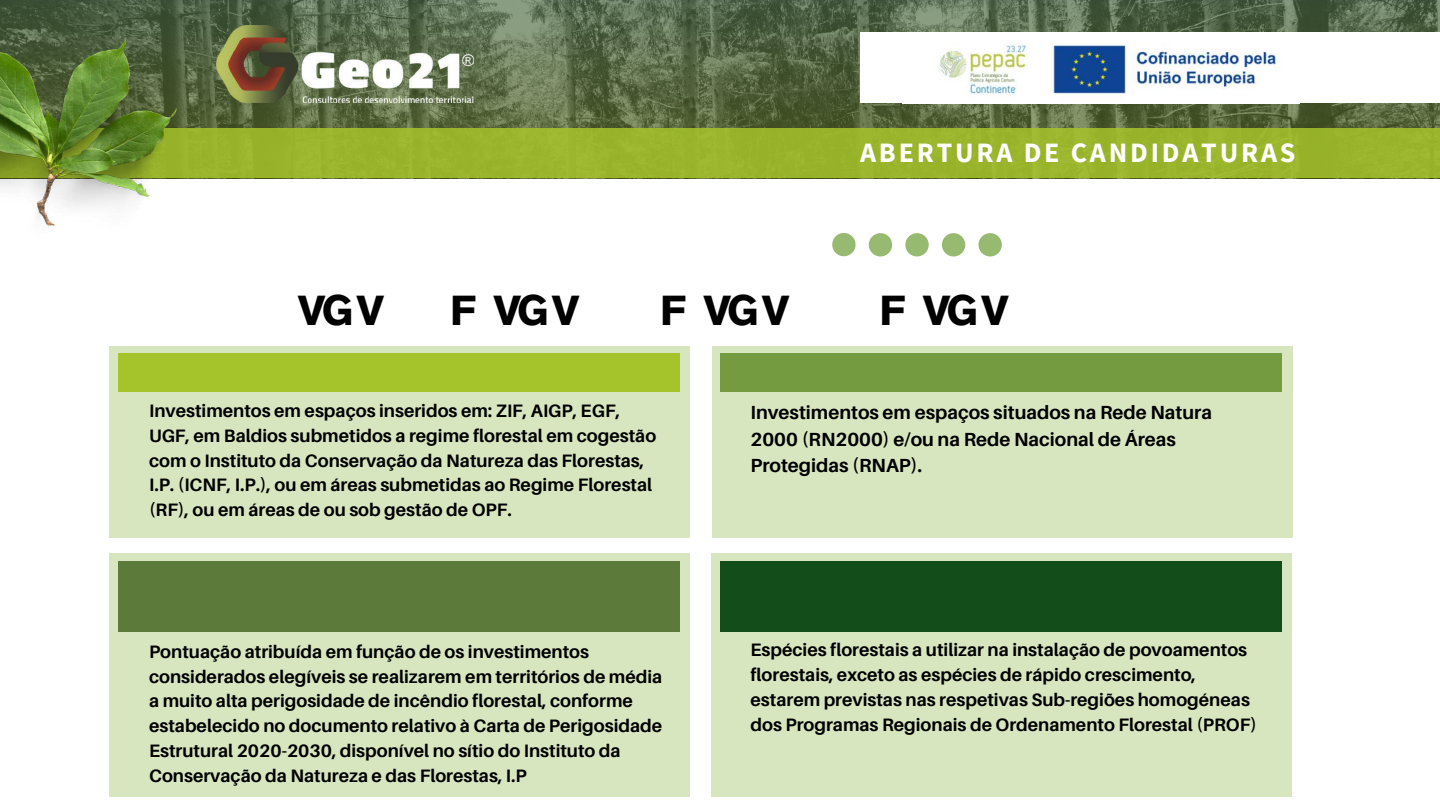
<style>
.page{position:relative;width:1440px;height:810px;background:#fff}
.page>*{position:absolute;margin:0;border:0;box-sizing:border-box;transform-origin:0 0}
.t1{font:700 41.7px "Akzidenz Grotesk Pro";color:#000}
.t2{font:700 28px "Source Sans Pro";letter-spacing:.1em;color:#fff}
.t3{font:700 19px/26.2px "Aileron";color:#000}
.t4{font:700 18px/24.8px "Aileron";color:#000}
</style>
<div class="page">
<svg style="left:832px;top:233px;width:24px;height:23px"></svg>
<svg style="left:869px;top:233px;width:23px;height:23px"></svg>
<svg style="left:905px;top:233px;width:24px;height:23px"></svg>
<svg style="left:942px;top:233px;width:23px;height:23px"></svg>
<svg style="left:979px;top:233px;width:23px;height:23px"></svg>
<div style="left:109px;top:346px;width:581px;height:191px;background:#d8e6c0"></div>
<div style="left:109px;top:553px;width:580px;height:244px;background:#d8e6c0"></div>
<div style="left:118px;top:354px;width:562px;height:38px;background:#a5c32a"></div>
<div style="left:118px;top:562px;width:562px;height:70px;background:#5c7b3a"></div>
<div style="left:712px;top:346px;width:580px;height:191px;background:#d8e6c0"></div>
<div style="left:712px;top:553px;width:580px;height:244px;background:#d8e6c0"></div>
<div style="left:720px;top:354px;width:562px;height:38px;background:#749b40"></div>
<div style="left:720px;top:562px;width:562px;height:70px;background:#134e1a"></div>
<svg style="left:0;top:0;width:1440px;height:129px"></svg>
<div style="left:0;top:129px;width:1440px;height:49px;background:#99b52b"></div>
<img style="left:216px;top:25px;width:258px;height:78px">
<div style="left:860px;top:32px;width:580px;height:70px;background:#fff"></div>
<img style="left:902px;top:43px;width:398px;height:60px">
<img style="left:0;top:37px;width:177px;height:189px">
<h2 class="t2" style="left:860px;top:135px;width:437px">ABERTURA DE CANDIDATURAS</h2>
<h1 class="t1" style="left:298px;top:294px;width:83px">0, 0</h1>
<h1 class="t1" style="left:450px;top:294px;width:126px">+0, 0</h1>
<h1 class="t1" style="left:660px;top:294px;width:126px">+0, 0</h1>
<h1 class="t1" style="left:880px;top:294px;width:126px">+0, 0</h1>
<p class="t4" style="left:149px;top:398px;width:509px">Investimentos em espaços inseridos em: ZIF, AIGP, EGF, UGF, em Baldios submetidos a regime florestal em cogestão com o Instituto da Conservação da Natureza das Florestas, I.P. (ICNF, I.P.), ou em áreas submetidas ao Regime Florestal (RF), ou em áreas de ou sob gestão de OPF.</p>
<p class="t3" style="left:751px;top:399px;width:463px">Investimentos em espaços situados na Rede Natura<br>2000 (RN2000) e/ou na Rede Nacional de Áreas<br>Protegidas (RNAP).</p>
<p class="t4" style="left:149px;top:639px;width:515px">Pontuação atribuída em função de os investimentos considerados elegíveis se realizarem em territórios de média a muito alta perigosidade de incêndio florestal, conforme estabelecido no documento relativo à Carta de Perigosidade Estrutural 2020-2030, disponível no sítio do Instituto da Conservação da Natureza e das Florestas, I.P</p>
<p class="t4" style="left:751px;top:637px;width:508px">Espécies florestais a utilizar na instalação de povoamentos florestais, exceto as espécies de rápido crescimento, estarem previstas nas respetivas Sub-regiões homogéneas dos Programas Regionais de Ordenamento Florestal (PROF)</p>
</div>
